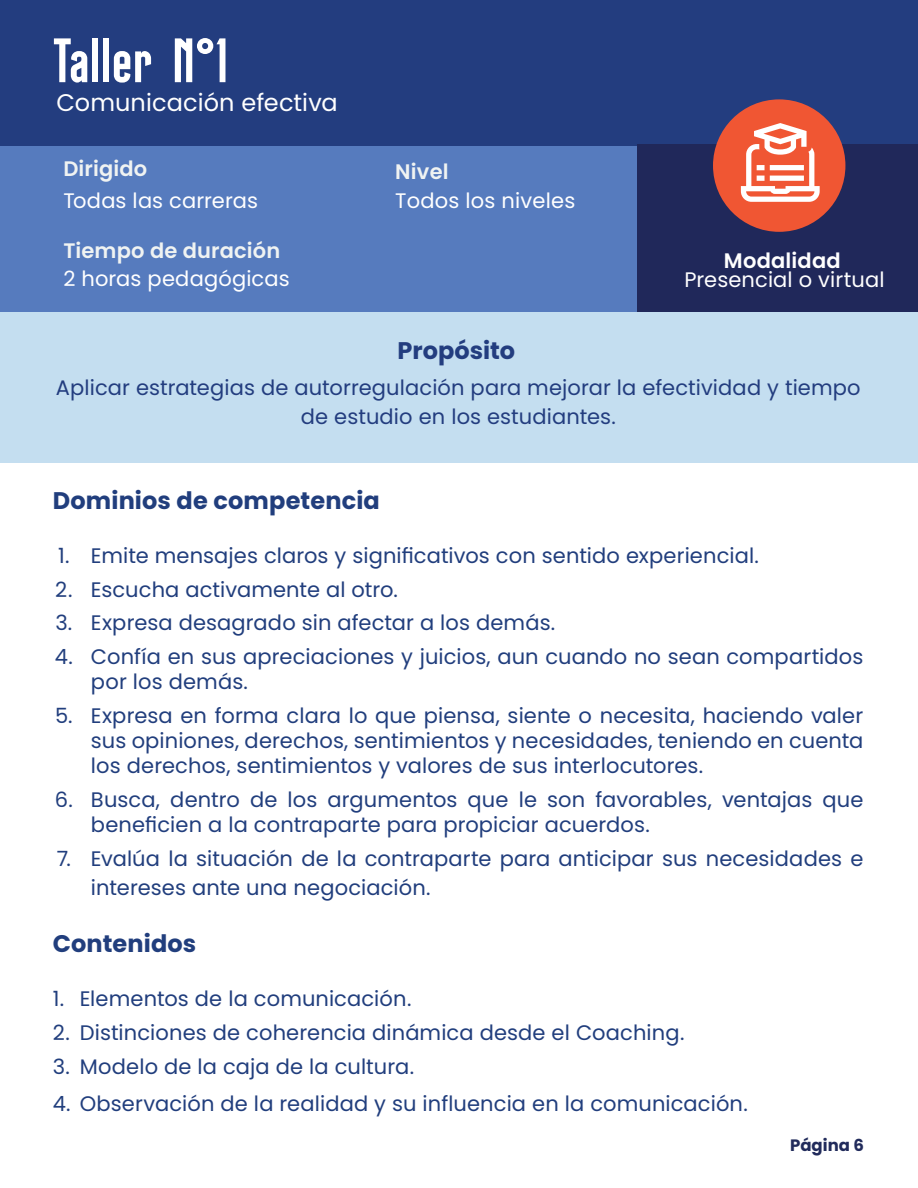
<style>
.page{position:relative;width:918px;height:1188px;background:#fff}
.page>*{position:absolute;margin:0;border:0;box-sizing:border-box;transform-origin:0 0}
.t1{font:700 61.5px "Danh Da";color:#fff}
.t2{font:700 24px "Poppins";letter-spacing:.005em;color:#213e7d}
.t3{font:24px "Poppins";letter-spacing:.005em;color:#fff}
.t4{font:700 24px "Poppins";color:#233d7f}
.t5{font:21px/25.2px "Poppins";letter-spacing:.005em;color:#213e7d}
.t6{font:21px/28.8px "Poppins";letter-spacing:.005em;color:#233d7f;text-align:center}
.t7{font:21px "Poppins";letter-spacing:.005em;color:#fff}
.t8{font:600 21px "Poppins";letter-spacing:.005em;color:#f0f3f2}
.t9{font:600 21px "Poppins";letter-spacing:.01em;color:#fff}
.t10{font:700 16.5px "Poppins";color:#212b5b}
</style>
<div class="page">
<div style="left:0;top:312px;width:918px;height:150px;background:#c4def0"></div>
<div style="left:0;top:145px;width:918px;height:167px;background:#567bbe"></div>
<div style="left:0;top:0;width:918px;height:145px;background:#233d7f"></div>
<div style="left:638px;top:145px;width:280px;height:167px;background:#20285a"></div>
<div style="left:713px;top:99px;width:132px;height:133px;background:#f05633;border-radius:50%"></div>
<svg style="left:741px;top:123px;width:79px;height:79px"></svg>
<p class="t1" style="left:54px;top:24px;width:176px">Taller N°1</p>
<p class="t3" style="left:56px;top:89px;width:283px">Comunicación efectiva</p>
<p class="t8" style="left:63px;top:157px;width:85px">Dirigido</p>
<p class="t8" style="left:395px;top:160px;width:55px">Nivel</p>
<p class="t7" style="left:63px;top:188px;width:196px">Todas las carreras</p>
<p class="t7" style="left:395px;top:188px;width:182px">Todos los niveles</p>
<p class="t8" style="left:63px;top:239px;width:218px">Tiempo de duración</p>
<p class="t7" style="left:63px;top:266px;width:228px">2 horas pedagógicas</p>
<p class="t4" style="left:398px;top:336px;width:119px">Propósito</p>
<p class="t9" style="left:724px;top:249px;width:118px">Modalidad</p>
<p class="t7" style="left:685px;top:267px;width:201px">Presencial o virtual</p>
<p class="t6" style="left:56px;top:373px;width:806px">Aplicar estrategias de autorregulación para mejorar la efectividad y tiempo de estudio en los estudiantes.</p>
<p class="t2" style="left:53px;top:487px;width:329px">Dominios de competencia</p>
<p class="t5" style="left:58px;top:543px;width:702px">1. Emite mensajes claros y significativos con sentido experiencial.</p>
<p class="t5" style="left:55px;top:577px;width:344px">2. Escucha activamente al otro.</p>
<p class="t5" style="left:55px;top:610px;width:502px">3. Expresa desagrado sin afectar a los demás.</p>
<p class="t5" style="left:91px;top:644px;width:774px;text-indent:-36px">4. Confía en sus apreciaciones y juicios, aun cuando no sean compartidos por los demás.</p>
<p class="t5" style="left:91px;top:703px;width:774px;text-align:justify;text-indent:-36px">5. Expresa en forma clara lo que piensa, siente o necesita, haciendo valer sus opiniones, derechos, sentimientos y necesidades, teniendo en cuenta los derechos, sentimientos y valores de sus interlocutores.</p>
<p class="t5" style="left:91px;top:787px;width:774px;text-indent:-36px">6. Busca, dentro de los argumentos que le son favorables, ventajas que beneficien a la contraparte para propiciar acuerdos.</p>
<p class="t5" style="left:91px;top:844px;width:774px;line-height:28.8px;text-indent:-34px">7. Evalúa la situación de la contraparte para anticipar sus necesidades e intereses ante una negociación.</p>
<p class="t2" style="left:53px;top:930px;width:145px">Contenidos</p>
<p class="t5" style="left:53px;top:986px;width:360px">1. Elementos de la comunicación.</p>
<p class="t5" style="left:53px;top:1020px;width:633px">2. Distinciones de coherencia dinámica desde el Coaching.</p>
<p class="t5" style="left:53px;top:1054px;width:363px">3. Modelo de la caja de la cultura.</p>
<p class="t5" style="left:53px;top:1091px;width:697px">4. Observación de la realidad y su influencia en la comunicación.</p>
<p class="t10" style="left:790px;top:1136px;width:75px">Página 6</p>
</div>
